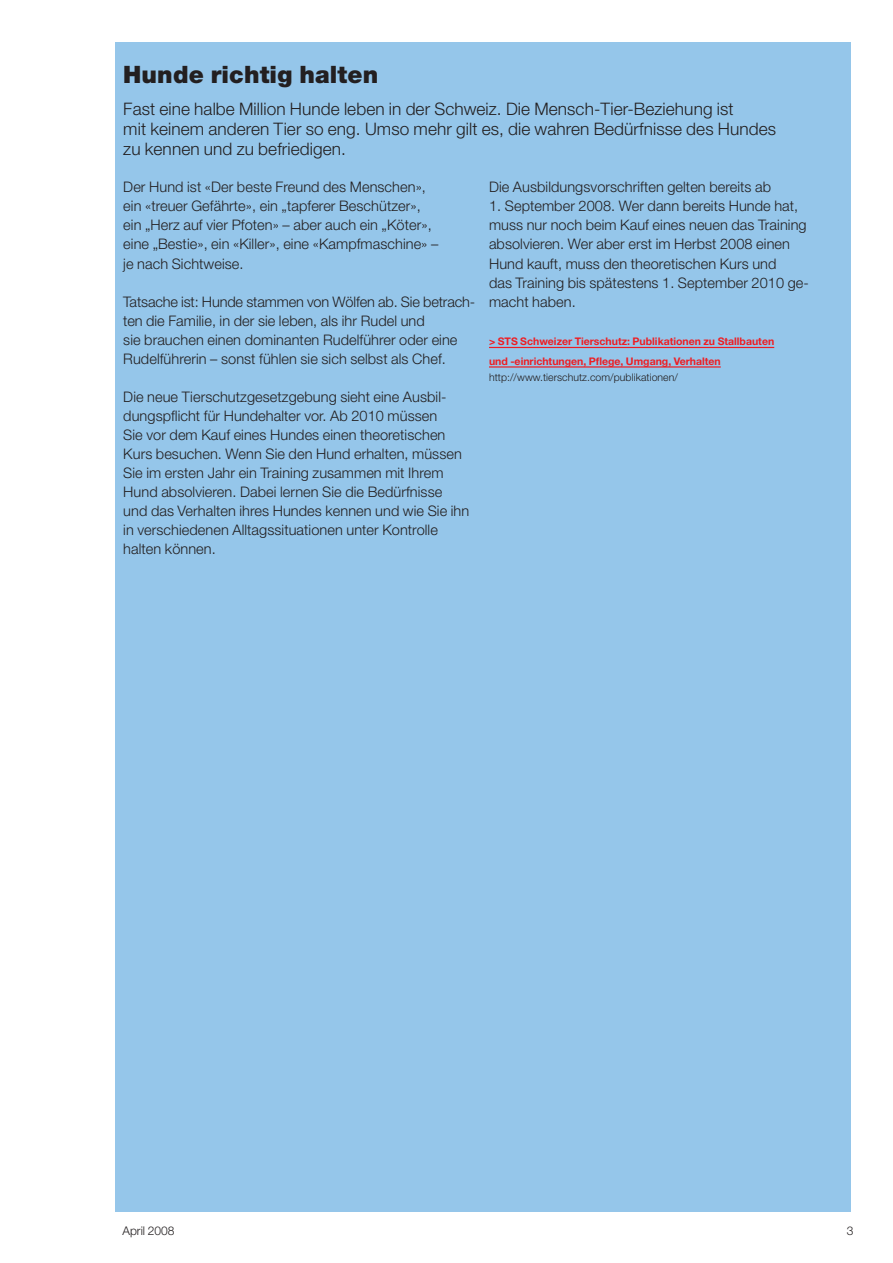
<style>
.page{position:relative;width:893px;height:1263px;background:#fff}
.page>*{position:absolute;margin:0;border:0;box-sizing:border-box;transform-origin:0 0}
.t1{font:900 24px "Helvetica Neue";letter-spacing:.005em;color:#231f20}
.t2{font:300 17.25px/20.2px "Helvetica Neue";letter-spacing:.005em;color:#231f20}
.t3{font:300 14.55px/19px "Helvetica Neue";letter-spacing:.005em;color:#231f20}
.t4{font:300 12px "Helvetica Neue";color:#231f20}
.t5{font:700 10.5px/19.5px "Helvetica Neue";color:#ee1d23}
.t6{font:300 10.5px "Helvetica Neue";letter-spacing:.005em;color:#231f20}
</style>
<div class="page">
<div style="left:115px;top:43px;width:735px;height:1169px;background:#95c6ea"></div>
<hr style="left:489px;top:347px;width:285px;height:1px;background:#ee1d23">
<hr style="left:489px;top:366px;width:232px;height:2px;background:#ee1d23">
<h1 class="t1" style="left:123px;top:60px;width:257px">Hunde richtig halten</h1>
<p class="t2" style="left:123px;top:98px;width:654px">Fast eine halbe Million Hunde leben in der Schweiz. Die Mensch-Tier-Beziehung ist<br>mit keinem anderen Tier so eng. Umso mehr gilt es, die wahren Bedürfnisse des Hundes zu kennen und zu befriedigen.</p>
<p class="t3" style="left:489px;top:177px;width:284px">Die Ausbildungsvorschriften gelten bereits ab</p>
<p class="t3" style="left:489px;top:196px;width:321px">1. September 2008. Wer dann bereits Hunde hat, muss nur noch beim Kauf eines neuen das Training absolvieren. Wer aber erst im Herbst 2008 einen Hund kauft, muss den theoretischen Kurs und<br>das Training bis spätestens 1. September 2010 ge&shy;macht haben.</p>
<p class="t5" style="left:489px;top:331px;width:287px">&gt; STS Schweizer Tierschutz: Publikationen zu Stallbauten und -einrichtungen, Pflege, Umgang, Verhalten</p>
<p class="t6" style="left:489px;top:371px;width:190px">http://www.tierschutz.com/publikationen/</p>
<p class="t3" style="left:123px;top:177px;width:317px">Der Hund ist «Der beste Freund des Menschen», ein «treuer Gefährte», ein „tapferer Beschützer», ein „Herz auf vier Pfoten» – aber auch ein „Köter», eine „Bestie», ein «Killer», eine «Kampfmaschine» – je nach Sichtweise.</p>
<p class="t3" style="left:123px;top:292px;width:353px">Tatsache ist: Hunde stammen von Wölfen ab. Sie betrach&shy;ten die Familie, in der sie leben, als ihr Rudel und<br>sie brauchen einen dominanten Rudelführer oder eine Rudelführerin – sonst fühlen sie sich selbst als Chef.</p>
<p class="t3" style="left:123px;top:387px;width:347px">Die neue Tierschutzgesetzgebung sieht eine Ausbil&shy;dungspflicht für Hundehalter vor. Ab 2010 müssen<br>Sie vor dem Kauf eines Hundes einen theoretischen Kurs besuchen. Wenn Sie den Hund erhalten, müssen Sie im ersten Jahr ein Training zusammen mit Ihrem Hund absolvieren. Dabei lernen Sie die Bedürfnisse und das Verhalten ihres Hundes kennen und wie Sie ihn in verschiedenen Alltagssituationen unter Kontrolle halten können.</p>
<p class="t4" style="left:122px;top:1223px;width:54px">April 2008</p>
<p class="t4" style="left:847px;top:1223px;width:8px">3</p>
</div>
